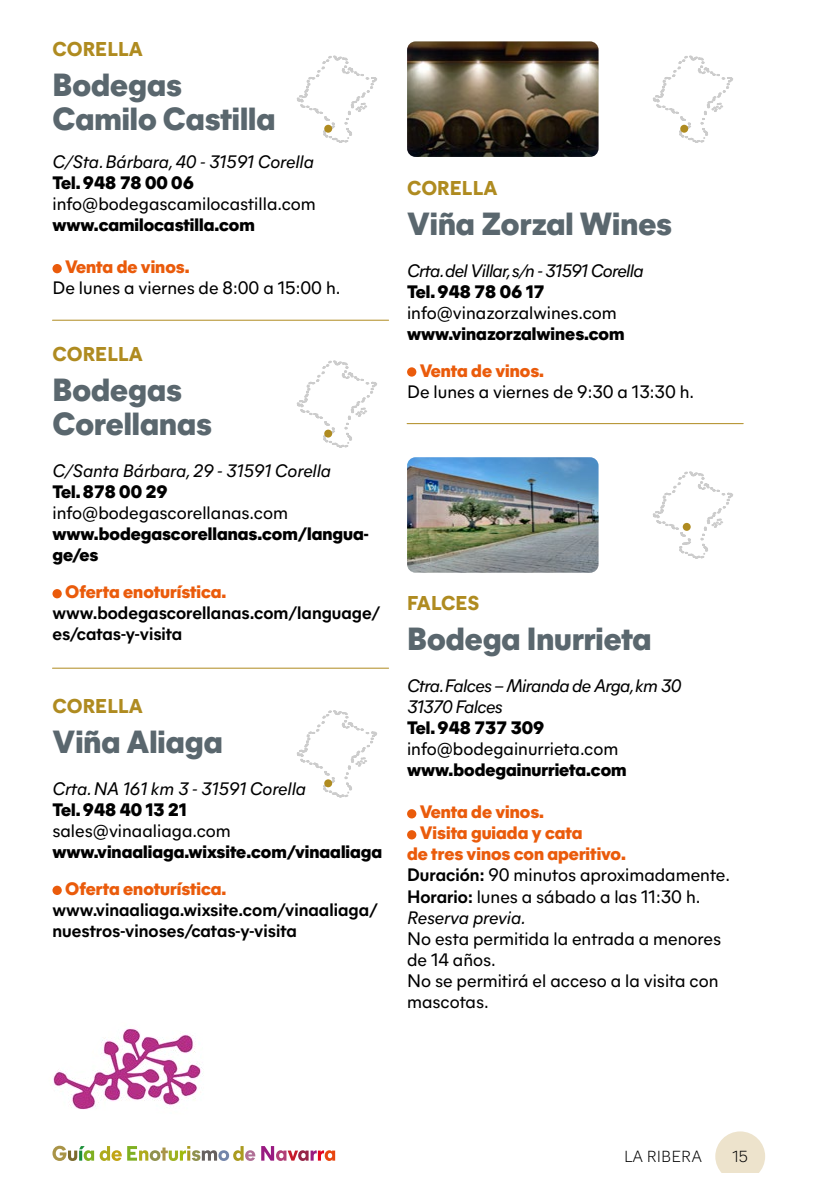
<style>
.page{position:relative;width:817px;height:1191px;background:#fff}
.page>*{position:absolute;margin:0;border:0;box-sizing:border-box;transform-origin:0 0}
.t1{font:800 32px "Mier A";color:#5a676e}
.t2{font:800 20px "Mier A";color:#af8b20}
.t3{font:18px/21px "Mier A";color:#000}
.t4{font:800 18px/21px "Mier A";color:#000}
.t5{font:700 18px/21px "Mier A";color:#000}
.t6{font:800 18px "Mier A";color:#ea5b0b}
.t7{font:italic 18px "Mier A";color:#000}
.t8{font:italic 18px "Mier A";letter-spacing:-.03em;color:#000}
.t9{font:300 16px "Mier A";color:#000}
.s1{font-weight:700}
</style>
<div class="page">
<div style="left:52px;top:264px;width:10px;height:9px;background:#ea5b0b;border-radius:50%"></div>
<div style="left:407px;top:367px;width:9px;height:10px;background:#ea5b0b;border-radius:50%"></div>
<div style="left:407px;top:809px;width:9px;height:9px;background:#ea5b0b;border-radius:50%"></div>
<div style="left:407px;top:830px;width:9px;height:9px;background:#ea5b0b;border-radius:50%"></div>
<div style="left:52px;top:589px;width:10px;height:9px;background:#ea5b0b;border-radius:50%"></div>
<svg style="left:52px;top:885px;width:10px;height:10px"></svg>
<img style="left:407px;top:41px;width:191px;height:116px">
<img style="left:407px;top:457px;width:191px;height:116px">
<svg style="left:296px;top:55px;width:81px;height:88px"></svg>
<svg style="left:653px;top:55px;width:80px;height:88px"></svg>
<svg style="left:653px;top:471px;width:80px;height:88px"></svg>
<svg style="left:296px;top:360px;width:81px;height:88px"></svg>
<svg style="left:297px;top:710px;width:80px;height:88px"></svg>
<hr style="left:52px;top:320px;width:336px;height:1px;background:#af8b20">
<hr style="left:52px;top:668px;width:336px;height:1px;background:#af8b20">
<hr style="left:407px;top:423px;width:336px;height:1px;background:#af8b20">
<div style="left:324px;top:125px;width:8px;height:8px;background:#af8b20;border-radius:50%"></div>
<div style="left:680px;top:125px;width:8px;height:8px;background:#af8b20;border-radius:50%"></div>
<div style="left:324px;top:429px;width:8px;height:8px;background:#af8b20;border-radius:50%"></div>
<div style="left:324px;top:779px;width:8px;height:8px;background:#af8b20;border-radius:50%"></div>
<div style="left:715px;top:1131px;width:50px;height:50px;background:#ede3cc;border-radius:50%"></div>
<div style="left:663px;top:1173px;width:153px;height:18px;background:#fff"></div>
<svg style="left:261px;top:1146px;width:74px;height:15px"></svg>
<svg style="left:100px;top:1146px;width:155px;height:15px"></svg>
<svg style="left:52px;top:1145px;width:42px;height:16px"></svg>
<img style="left:53px;top:1028px;width:150px;height:82px">
<p class="t2" style="left:52px;top:35px;width:92px">CORELLA</p>
<p class="t1" style="left:52px;top:62px;width:131px">Bodegas</p>
<p class="t1" style="left:52px;top:96px;width:224px">Camilo Castilla</p>
<p class="t7" style="left:52px;top:149px;width:263px">C/Sta. Bárbara, 40 - 31591 Corella</p>
<p class="t4" style="left:52px;top:171px;width:143px">Tel. 948 78 00 06</p>
<p class="t3" style="left:52px;top:192px;width:265px">info@bodegascamilocastilla.com</p>
<p class="t4" style="left:52px;top:213px;width:204px">www.camilocastilla.com</p>
<p class="t6" style="left:65px;top:254px;width:126px">Venta de vinos.</p>
<p class="t3" style="left:52px;top:276px;width:289px">De lunes a viernes de 8:00 a 15:00 h.</p>
<p class="t2" style="left:52px;top:340px;width:92px">CORELLA</p>
<p class="t1" style="left:52px;top:367px;width:131px">Bodegas</p>
<p class="t1" style="left:52px;top:401px;width:161px">Corellanas</p>
<p class="t7" style="left:52px;top:458px;width:280px">C/Santa Bárbara, 29 - 31591 Corella</p>
<p class="t4" style="left:52px;top:480px;width:117px">Tel. 878 00 29</p>
<p class="t3" style="left:52px;top:501px;width:237px">info@bodegascorellanas.com</p>
<p class="t4" style="left:52px;top:522px;width:318px">www.bodegascorellanas.com/langua&shy;ge/es</p>
<p class="t6" style="left:65px;top:579px;width:163px">Oferta enoturística.</p>
<p class="t5" style="left:52px;top:601px;width:329px">www.bodegascorellanas.com/language/ es/catas-y-visita</p>
<p class="t2" style="left:52px;top:691px;width:92px">CORELLA</p>
<p class="t1" style="left:52px;top:718px;width:172px">Viña Aliaga</p>
<p class="t7" style="left:52px;top:775px;width:255px">Crta. NA 161 km 3 - 31591 Corella</p>
<p class="t4" style="left:52px;top:798px;width:136px">Tel. 948 40 13 21</p>
<p class="t3" style="left:52px;top:819px;width:180px">sales@vinaaliaga.com</p>
<p class="t4" style="left:52px;top:840px;width:331px">www.vinaaliaga.wixsite.com/vinaaliaga</p>
<p class="t6" style="left:65px;top:875px;width:163px">Oferta enoturística.</p>
<p class="t5" style="left:52px;top:898px;width:327px">www.vinaaliaga.wixsite.com/vinaaliaga/ nuestros-vinoses/catas-y-visita</p>
<p class="t2" style="left:407px;top:173px;width:92px">CORELLA</p>
<p class="t1" style="left:407px;top:200px;width:266px">Viña Zorzal Wines</p>
<p class="t8" style="left:407px;top:257px;width:238px">Crta.del Villar,s/n - 31591 Corella</p>
<p class="t4" style="left:407px;top:279px;width:139px">Tel. 948 78 06 17</p>
<p class="t3" style="left:407px;top:301px;width:211px">info@vinazorzalwines.com</p>
<p class="t4" style="left:407px;top:321px;width:219px">www.vinazorzalwines.com</p>
<p class="t6" style="left:419px;top:357px;width:126px">Venta de vinos.</p>
<p class="t3" style="left:407px;top:380px;width:288px">De lunes a viernes de 9:30 a 13:30 h.</p>
<p class="t2" style="left:407px;top:589px;width:74px">FALCES</p>
<p class="t1" style="left:407px;top:616px;width:246px">Bodega Inurrieta</p>
<p class="t8" style="left:407px;top:673px;width:276px">Ctra.Falces – Miranda de Arga,km 30</p>
<p class="t8" style="left:407px;top:694px;width:97px">31370 Falces</p>
<p class="t4" style="left:407px;top:716px;width:139px">Tel. 948 737 309</p>
<p class="t3" style="left:407px;top:737px;width:213px">info@bodegainurrieta.com</p>
<p class="t4" style="left:407px;top:758px;width:221px">www.bodegainurrieta.com</p>
<p class="t6" style="left:419px;top:799px;width:126px">Venta de vinos.</p>
<p class="t6" style="left:419px;top:820px;width:164px">Visita guiada y cata</p>
<p class="t6" style="left:407px;top:841px;width:220px">de tres vinos con aperitivo.</p>
<p class="t3" style="left:407px;top:863px;width:324px"><span class="s1">Duración:</span> 90 minutos aproximadamente.<br><span class="s1">Horario:</span> lunes a sábado a las 11:30 h.</p>
<p class="t7" style="left:407px;top:904px;width:120px">Reserva previa.</p>
<p class="t3" style="left:407px;top:926px;width:315px">No esta permitida la entrada a menores de 14 años.</p>
<p class="t3" style="left:407px;top:968px;width:313px">No se permitirá el acceso a la visita con mascotas.</p>
<p class="t9" style="left:624px;top:1145px;width:80px">LA RIBERA</p>
<p class="t9" style="left:732px;top:1145px;width:17px">15</p>
</div>
